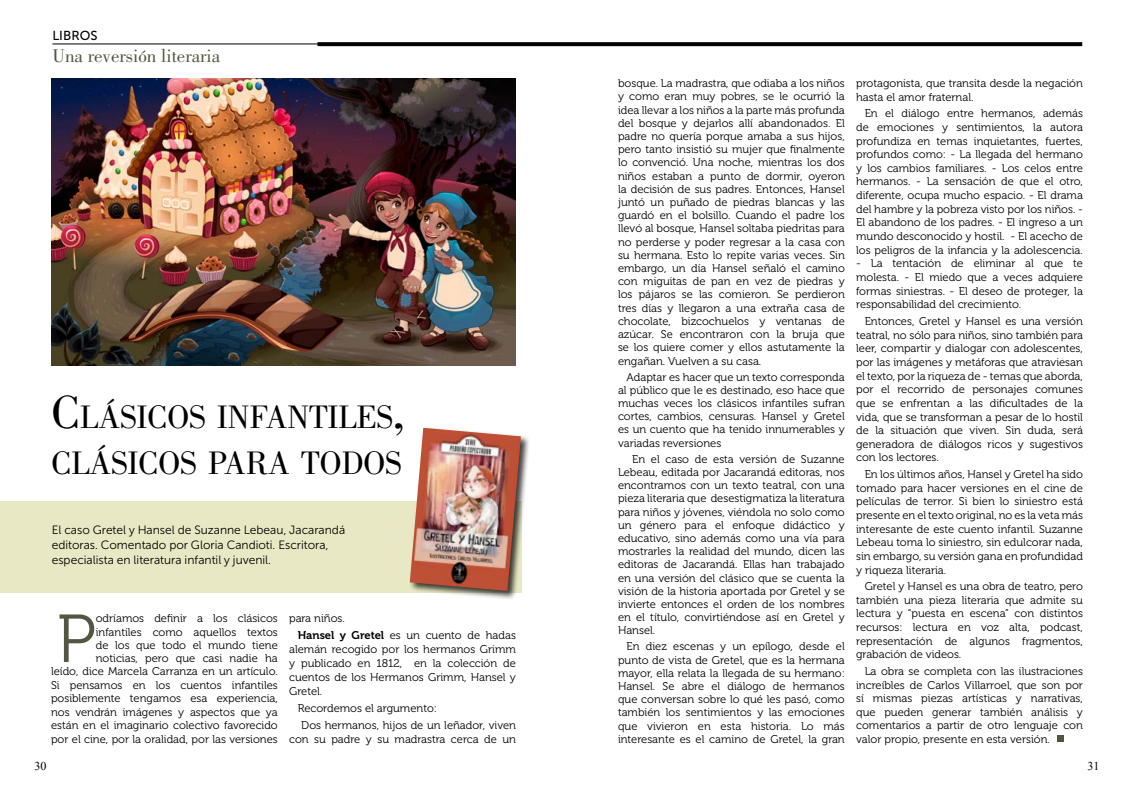
<style>
.page{position:relative;width:1134px;height:794px;background:#fff}
.page>*{position:absolute;margin:0;border:0;box-sizing:border-box;transform-origin:0 0}
.t1{font:67.5px "Museo 300";color:#545641}
.t2{font:33.6px/46px "Bodoni Std";letter-spacing:-.015em;color:#000}
.t3{font:19px "Bodoni Std";color:#535540}
.t4{font:13px "Museo Sans 500";color:#000}
.t5{font:12px/15px "Museo Sans Cyrl W03 300";color:#000}
.t6{font:12px "Times New Roman";color:#000}
.t7{font:11.2px/13.2px "Museo 300";color:#000;text-align:justify}
.s1{font-size:48px}
.s2{font-family:"Museo 700"}
</style>
<div class="page">
<img style="left:52px;top:79px;width:464px;height:287px">
<div style="left:0;top:501px;width:522px;height:92px;background:#e8e9c4"></div>
<hr style="left:52px;top:44px;width:464px;height:1px;background:#000">
<svg style="left:317px;top:42px;width:765px;height:4px;fill:#000"></svg>
<div style="left:1057px;top:735px;width:7px;height:6px;background:#515440"></div>
<div style="left:409px;top:426px;width:122px;height:173px;background:#000;opacity:.75"></div>
<img style="left:410px;top:428px;width:111px;height:163px">
<p class="t4" style="left:52px;top:28px;width:47px">LIBROS</p>
<h3 class="t3" style="left:52px;top:45px;width:169px">Una reversión literaria</h3>
<h2 class="t2" style="left:51px;top:394px;width:355px"><span class="s1">C</span> LÁSICOS INFANTILES<span class="s1">,<br></span>CLÁSICOS PARA TODOS</h2>
<p class="t5" style="left:52px;top:523px;width:295px">El caso Gretel y Hansel de Suzanne Lebeau, Jacarandá editoras. Comentado por Gloria Candioti. Escritora, especialista en literatura infantil y juvenil.</p>
<p class="t7" style="left:51px;top:612px;width:228px;text-align:right">odríamos definir a los clásicos infantiles como aquellos textos<br>de los que todo el mundo tiene noticias, pero que casi nadie ha<br>leído, dice Marcela Carranza en un artículo.<br>Si pensamos en los cuentos infantiles posiblemente tengamos esa experiencia, nos vendrán imágenes y aspectos que ya están en el imaginario colectivo favorecido por el cine, por la oralidad, por las versiones</p>
<p class="t7" style="left:298px;top:610px;width:220px;line-height:16.8px;text-indent:-9px">para niños.<br><span class="s2">Hansel y Gretel</span> es un cuento de hadas</p>
<h1 class="t1" style="left:57px;top:602px;width:41px">P</h1>
<p class="t7" style="left:289px;top:642px;width:228px;line-height:14px">alemán recogido por los hermanos Grimm y publicado en 1812, en la colección de cuentos de los Hermanos Grimm, Hansel y Gretel.</p>
<p class="t7" style="left:301px;top:700px;width:216px;line-height:16.8px;text-indent:-4px">Recordemos el argumento:<br>Dos hermanos, hijos de un leñador, viven</p>
<p class="t7" style="left:289px;top:732px;width:228px">con su padre y su madrastra cerca de un</p>
<p class="t7" style="left:618px;top:77px;width:228px">bosque. La madrastra, que odiaba a los niños y como eran muy pobres, se le ocurrió la idea llevar a los niños a la parte más profunda del bosque y dejarlos allí abandonados. El padre no quería porque amaba a sus hijos, pero tanto insistió su mujer que finalmente lo convenció. Una noche, mientras los dos niños estaban a punto de dormir, oyeron la decisión de sus padres. Entonces, Hansel juntó un puñado de piedras blancas y las guardó en el bolsillo. Cuando el padre los llevó al bosque, Hansel soltaba piedritas para no perderse y poder regresar a la casa con su hermana. Esto lo repite varias veces. Sin embargo, un día Hansel señaló el camino con miguitas de pan en vez de piedras y los pájaros se las comieron. Se perdieron tres días y llegaron a una extraña casa de chocolate, bizcochuelos y ventanas de azúcar. Se encontraron con la bruja que se los quiere comer y ellos astutamente la engañan. Vuelven a su casa.</p>
<p class="t7" style="left:618px;top:370px;width:228px;text-indent:9px">Adaptar es hacer que un texto corresponda al público que le es destinado, eso hace que muchas veces los clásicos infantiles sufran cortes, cambios, censuras. Hansel y Gretel es un cuento que ha tenido innumerables y variadas reversiones</p>
<p class="t7" style="left:618px;top:452px;width:228px;text-indent:14px">En el caso de esta versión de Suzanne Lebeau, editada por Jacarandá editoras, nos encontramos con un texto teatral, con una pieza literaria que desestigmatiza la literatura para niños y jóvenes, viéndola no solo como un género para el enfoque didáctico y educativo, sino además como una vía para mostrarles la realidad del mundo, dicen las editoras de Jacarandá. Ellas han trabajado en una versión del clásico que se cuenta la visión de la historia aportada por Gretel y se invierte entonces el orden de los nombres en el título, convirtiéndose así en Gretel y Hansel.</p>
<p class="t7" style="left:618px;top:640px;width:228px;text-indent:9px">En diez escenas y un epílogo, desde el punto de vista de Gretel, que es la hermana mayor, ella relata la llegada de su hermano:<br>Hansel. Se abre el diálogo de hermanos que conversan sobre lo qué les pasó, como también los sentimientos y las emociones que vivieron en esta historia. Lo más interesante es el camino de Gretel, la gran</p>
<p class="t7" style="left:856px;top:77px;width:228px;line-height:13.7px">protagonista, que transita desde la negación hasta el amor fraternal.</p>
<p class="t7" style="left:856px;top:107px;width:228px;line-height:13.7px;text-indent:9px">En el diálogo entre hermanos, además de emociones y sentimientos, la autora profundiza en temas inquietantes, fuertes, profundos como: - La llegada del hermano y los cambios familiares. - Los celos entre hermanos. - La sensación de que el otro, diferente, ocupa mucho espacio. - El drama del hambre y la pobreza visto por los niños. - El abandono de los padres. - El ingreso a un mundo desconocido y hostil. - El acecho de los peligros de la infancia y la adolescencia.</p>
<p class="t7" style="left:856px;top:257px;width:228px;line-height:13.7px">- La tentación de eliminar al que te molesta. - El miedo que a veces adquiere formas siniestras. - El deseo de proteger, la responsabilidad del crecimiento.</p>
<p class="t7" style="left:856px;top:314px;width:228px;line-height:13.7px;text-indent:9px">Entonces, Gretel y Hansel es una versión teatral, no sólo para niños, sino también para leer, compartir y dialogar con adolescentes, por las imágenes y metáforas que atraviesan el texto, por la riqueza de - temas que aborda, por el recorrido de personajes comunes que se enfrentan a las dificultades de la vida, que se transforman a pesar de lo hostil de la situación que viven. Sin duda, será generadora de diálogos ricos y sugestivos con los lectores.</p>
<p class="t7" style="left:856px;top:467px;width:228px;line-height:13.7px;text-indent:9px">En los últimos años, Hansel y Gretel ha sido tomado para hacer versiones en el cine de películas de terror. Si bien lo siniestro está presente en el texto original, no es la veta más interesante de este cuento infantil. Suzanne Lebeau toma lo siniestro, sin edulcorar nada, sin embargo, su versión gana en profundidad y riqueza literaria.</p>
<p class="t7" style="left:856px;top:579px;width:228px;line-height:13.7px;text-indent:9px">Gretel y Hansel es una obra de teatro, pero también una pieza literaria que admite su lectura y “puesta en escena” con distintos recursos: lectura en voz alta, podcast, representación de algunos fragmentos, grabación de videos.</p>
<p class="t7" style="left:856px;top:664px;width:228px;line-height:13.7px;text-indent:9px">La obra se completa con las ilustraciones increíbles de Carlos Villarroel, que son por sí mismas piezas artísticas y narrativas, que pueden generar también análisis y comentarios a partir de otro lenguaje con valor propio, presente en esta versión.</p>
<p class="t6" style="left:35px;top:758px;width:13px">30</p>
<p class="t6" style="left:1087px;top:758px;width:13px">31</p>
</div>
